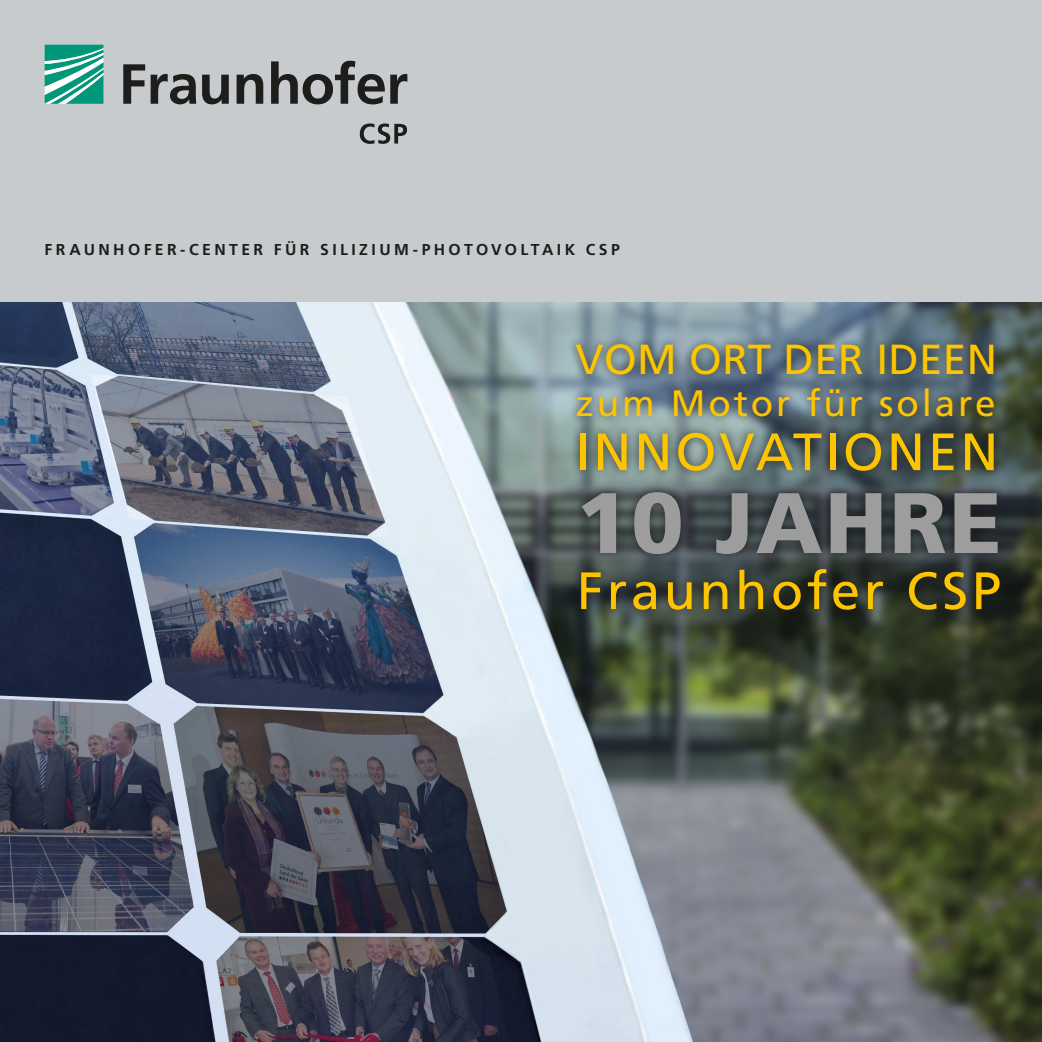
<style>
.page{position:relative;width:1042px;height:1042px;background:#fff}
.page>*{position:absolute;margin:0;border:0;box-sizing:border-box;transform-origin:0 0}
.t1{font:900 85.75px "Frutiger LT Com";letter-spacing:.03em;color:#9d9d9d}
.t2{font:52.5px "Frutiger LT Com";letter-spacing:.065em;color:#fdc400}
.t3{font:42px "Frutiger LT Com";letter-spacing:.01em;color:#fdc400}
.t4{font:36.75px "Frutiger LT Com";letter-spacing:.08em;color:#fdc400}
.t5{font:700 15.75px "Frutiger LT Com";letter-spacing:.215em;color:#1d1d1b}
</style>
<div class="page">
<img style="left:0;top:301px;width:1042px;height:741px">
<div style="left:0;top:0;width:1042px;height:301px;background:#c8cbcd"></div>
<div style="left:567px;top:335px;width:436px;height:145px;background:#1d1d1b;opacity:.75"></div>
<svg style="left:45px;top:45px;width:58px;height:59px;background:#4cb5a0"></svg>
<svg style="left:123px;top:61px;width:284px;height:43px"></svg>
<svg style="left:360px;top:123px;width:47px;height:21px"></svg>
<div style="left:572px;top:483px;width:436px;height:136px;background:#1d1d1b;opacity:.75"></div>
<p class="t5" style="left:45px;top:240px;width:577px">FRAUNHOFER-CENTER FÜR SILIZIUM-PHOTOVOLTAIK CSP</p>
<p class="t3" style="left:575px;top:335px;width:423px">VOM ORT DER IDEEN</p>
<p class="t4" style="left:575px;top:381px;width:421px">zum Motor für solare</p>
<p class="t2" style="left:575px;top:421px;width:424px">INNOVATIONEN</p>
<p class="t1" style="left:576px;top:472px;width:427px">10 JAHRE</p>
<p class="t2" style="left:577px;top:560px;width:426px">Fraunhofer CSP</p>
</div>
